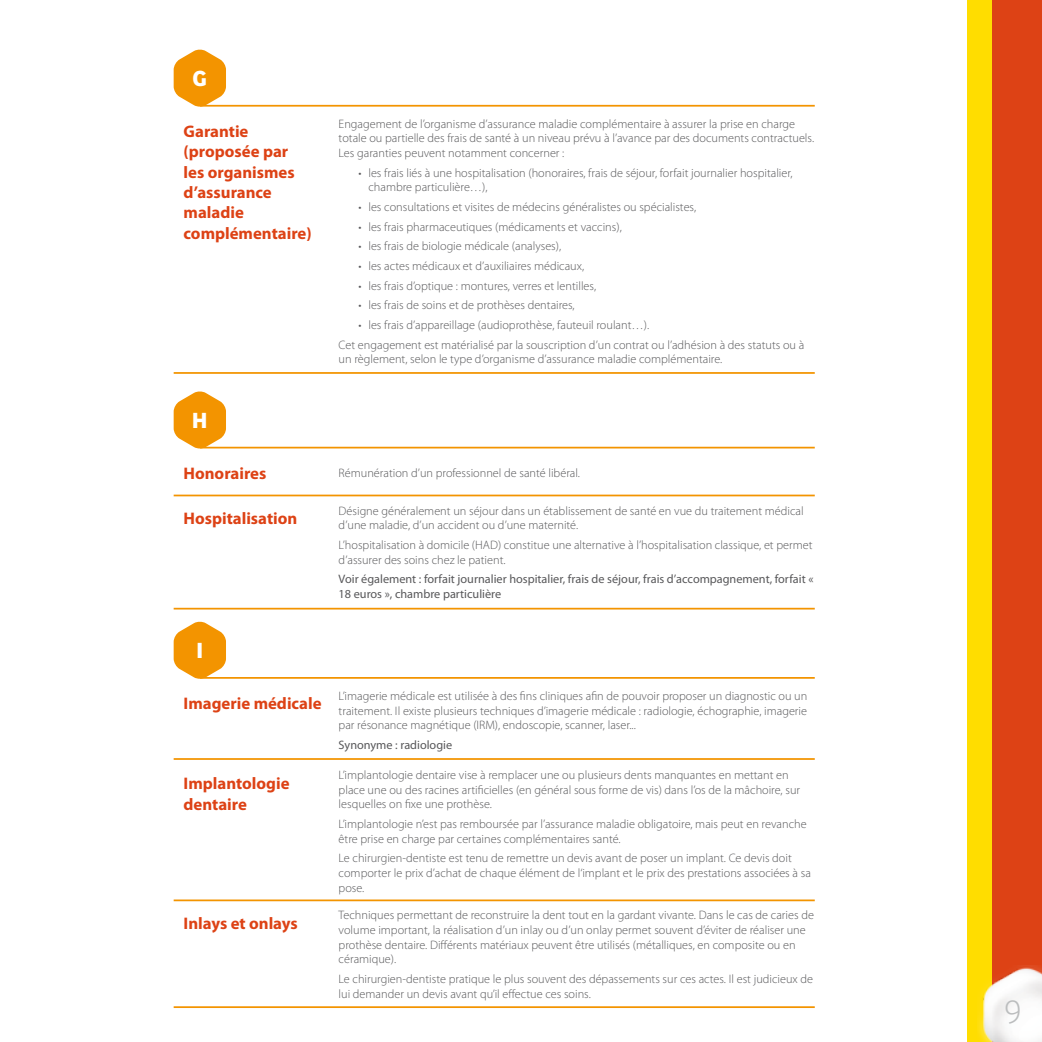
<style>
.page{position:relative;width:1042px;height:1042px;background:#fff}
.page>*{position:absolute;margin:0;border:0;box-sizing:border-box;transform-origin:0 0}
.t1{font:100 34.65px "Bree";color:#bbbdbe}
.t2{font:700 22.75px "Bree";color:#fff}
.t3{font:700 16.8px/20.3px "Myriad Pro";color:#dd4215}
.t4{font:300 12.25px/14.7px "Myriad Pro";color:#58585a}
.t5{font:12.25px/14.7px "Myriad Pro";color:#58585a}
</style>
<div class="page">
<svg style="left:174px;top:49px;width:52px;height:58px"></svg>
<svg style="left:174px;top:391px;width:52px;height:58px"></svg>
<svg style="left:174px;top:621px;width:52px;height:58px"></svg>
<hr style="left:174px;top:494px;width:641px;height:2px;background:#f39400">
<hr style="left:174px;top:372px;width:641px;height:2px;background:#f39400">
<hr style="left:174px;top:608px;width:641px;height:1px;background:#f39400">
<hr style="left:200px;top:447px;width:615px;height:1px;background:#f39400">
<hr style="left:200px;top:105px;width:615px;height:2px;background:#f39400">
<hr style="left:174px;top:758px;width:641px;height:2px;background:#f39400">
<hr style="left:200px;top:677px;width:615px;height:2px;background:#f39400">
<hr style="left:174px;top:899px;width:641px;height:2px;background:#f39400">
<hr style="left:174px;top:1006px;width:641px;height:2px;background:#f39400">
<div style="left:967px;top:0;width:25px;height:1042px;background:#fd0"></div>
<div style="left:992px;top:0;width:50px;height:1042px;background:#dd4215"></div>
<img style="left:977px;top:965px;width:65px;height:77px">
<h2 class="t2" style="left:193px;top:64px;width:16px">G</h2>
<h3 class="t3" style="left:184px;top:120px;width:130px">Garantie (proposée par les organismes d’assurance maladie complémentaire)</h3>
<p class="t4" style="left:339px;top:116px;width:477px">Engagement de l’organisme d’assurance maladie complémentaire à assurer la prise en charge totale ou partielle des frais de santé à un niveau prévu à l’avance par des documents contractuels.<br>Les garanties peuvent notamment concerner :</p>
<p class="t4" style="left:368px;top:165px;width:426px;text-indent:-10px">• les frais liés à une hospitalisation (honoraires, frais de séjour, forfait journalier hospitalier, chambre particulière…),</p>
<p class="t4" style="left:358px;top:199px;width:339px">• les consultations et visites de médecins généralistes ou spécialistes,</p>
<p class="t4" style="left:358px;top:219px;width:265px">• les frais pharmaceutiques (médicaments et vaccins),</p>
<p class="t4" style="left:358px;top:239px;width:204px">• les frais de biologie médicale (analyses),</p>
<p class="t4" style="left:358px;top:258px;width:227px">• les actes médicaux et d’auxiliaires médicaux,</p>
<p class="t4" style="left:358px;top:278px;width:239px">• les frais d’optique : montures, verres et lentilles,</p>
<p class="t4" style="left:358px;top:298px;width:218px">• les frais de soins et de prothèses dentaires,</p>
<p class="t4" style="left:339px;top:315px;width:467px;line-height:19.6px;text-indent:20px">• les frais d’appareillage (audioprothèse, fauteuil roulant…).<br>Cet engagement est matérialisé par la souscription d’un contrat ou l’adhésion à des statuts ou à</p>
<p class="t4" style="left:339px;top:352px;width:385px">un règlement, selon le type d’organisme d’assurance maladie complémentaire.</p>
<h2 class="t2" style="left:192px;top:406px;width:17px">H</h2>
<h3 class="t3" style="left:184px;top:462px;width:84px">Honoraires</h3>
<p class="t4" style="left:339px;top:466px;width:243px">Rémunération d’un professionnel de santé libéral.</p>
<p class="t4" style="left:339px;top:503px;width:466px">Désigne généralement un séjour dans un établissement de santé en vue du traitement médical d’une maladie, d’un accident ou d’une maternité.</p>
<p class="t4" style="left:339px;top:537px;width:475px">L’hospitalisation à domicile (HAD) constitue une alternative à l’hospitalisation classique, et permet d’assurer des soins chez le patient.</p>
<p class="t5" style="left:339px;top:572px;width:476px">Voir également : forfait journalier hospitalier, frais de séjour, frais d’accompagnement, forfait «<br>18 euros », chambre particulière</p>
<h3 class="t3" style="left:184px;top:508px;width:115px">Hospitalisation</h3>
<h2 class="t2" style="left:196px;top:636px;width:8px">I</h2>
<h3 class="t3" style="left:184px;top:692px;width:139px">Imagerie médicale</h3>
<h3 class="t3" style="left:184px;top:773px;width:107px">Implantologie dentaire</h3>
<h3 class="t3" style="left:184px;top:912px;width:116px">Inlays et onlays</h3>
<p class="t4" style="left:339px;top:688px;width:470px;text-align:justify">L’imagerie médicale est utilisée à des fins cliniques afin de pouvoir proposer un diagnostic ou un traitement. Il existe plusieurs techniques d’imagerie médicale : radiologie, échographie, imagerie par résonance magnétique (IRM), endoscopie, scanner, laser...</p>
<p class="t5" style="left:339px;top:737px;width:115px">Synonyme : radiologie</p>
<p class="t4" style="left:339px;top:767px;width:463px">L’implantologie dentaire vise à remplacer une ou plusieurs dents manquantes en mettant en place une ou des racines artificielles (en général sous forme de vis) dans l’os de la mâchoire, sur lesquelles on fixe une prothèse.</p>
<p class="t4" style="left:339px;top:816px;width:469px">L’implantologie n’est pas remboursée par l’assurance maladie obligatoire, mais peut en revanche être prise en charge par certaines complémentaires santé.</p>
<p class="t4" style="left:339px;top:851px;width:474px">Le chirurgien-dentiste est tenu de remettre un devis avant de poser un implant. Ce devis doit comporter le prix d’achat de chaque élément de l‘implant et le prix des prestations associées à sa pose.</p>
<p class="t4" style="left:339px;top:907px;width:477px">Techniques permettant de reconstruire la dent tout en la gardant vivante. Dans le cas de caries de volume important, la réalisation d’un inlay ou d’un onlay permet souvent d’éviter de réaliser une prothèse dentaire. Différents matériaux peuvent être utilisés (métalliques, en composite ou en céramique).</p>
<p class="t4" style="left:339px;top:971px;width:476px">Le chirurgien-dentiste pratique le plus souvent des dépassements sur ces actes. Il est judicieux de lui demander un devis avant qu’il effectue ces soins.</p>
<h1 class="t1" style="left:1003px;top:992px;width:20px">9</h1>
</div>
